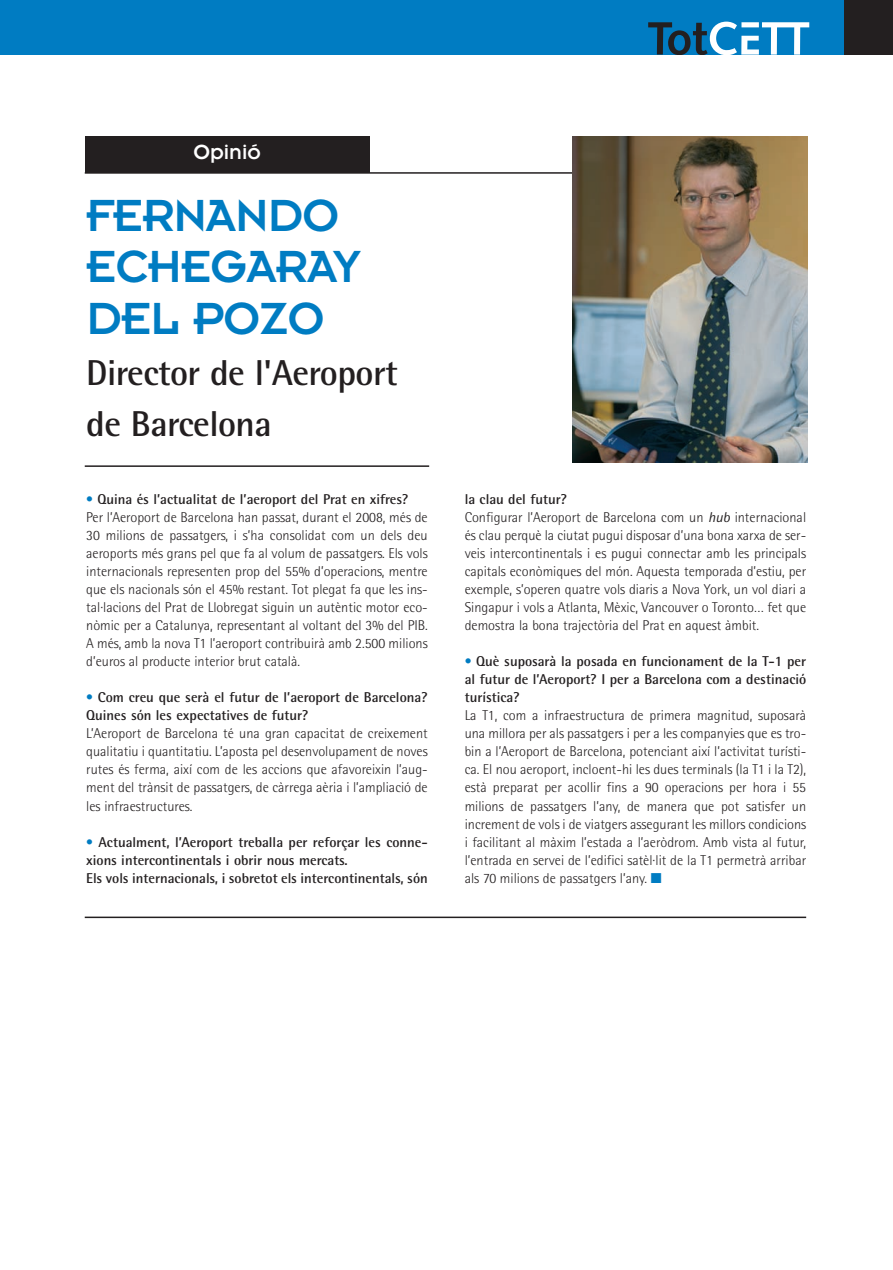
<style>
.page{position:relative;width:893px;height:1270px;background:#fff}
.page>*{position:absolute;margin:0;border:0;box-sizing:border-box;transform-origin:0 0}
.t1{font:49.5px/51px "Insignia";letter-spacing:-.015em;color:#007cc2}
.t2{font:700 36px/51px "Rotis Semi Sans";letter-spacing:-.015em;color:#231f20}
.t3{font:22.5px "Insignia";color:#fff}
.t4{font:300 14.25px/18px "Rotis Semi Sans";color:#231f20}
.t5{font:700 14.25px/18px "Rotis Semi Sans";color:#231f20}
.s1{color:#007cc2}
.s2{font-weight:700}
.s3{font-weight:300;color:#007cc2}
.s4{font-weight:400;font-style:italic}
</style>
<div class="page">
<div style="left:0;top:0;width:893px;height:55px;background:#007cc2"></div>
<svg style="left:648px;top:22px;width:161px;height:33px"></svg>
<div style="left:844px;top:0;width:49px;height:55px;background:#231f20"></div>
<hr style="left:85px;top:172px;width:721px;height:2px;background:#231f20">
<hr style="left:85px;top:916px;width:721px;height:2px;background:#231f20">
<div style="left:85px;top:136px;width:285px;height:36px;background:#231f20"></div>
<hr style="left:85px;top:465px;width:344px;height:2px;background:#231f20">
<img style="left:572px;top:136px;width:236px;height:326px">
<h3 class="t3" style="left:193px;top:145px;width:69px">Opinió</h3>
<h1 class="t1" style="left:86px;top:195px;width:277px">FERNANDO<br>ECHEGARAY<br>DEL POZO</h1>
<h2 class="t2" style="left:86px;top:350px;width:313px">Director de l'Aeroport de Barcelona</h2>
<p class="t4" style="left:86px;top:492px;width:343px"><span class="s1">•</span> <span class="s2">Quina és l’actualitat de l’aeroport del Prat en xifres?<br></span>Per l’Aeroport de Barcelona han passat, durant el 2008, més de 30 milions de passatgers, i s’ha consolidat com un dels deu aeroports més grans pel que fa al volum de passatgers. Els vols internacionals representen prop del 55% d’operacions, mentre que els nacionals són el 45% restant. Tot plegat fa que les ins&shy;tal·lacions del Prat de Llobregat siguin un autèntic motor eco&shy;nòmic per a Catalunya, representant al voltant del 3% del PIB.<br>A més, amb la nova T1 l’aeroport contribuirà amb 2.500 milions d’euros al producte interior brut català.</p>
<p class="t5" style="left:86px;top:690px;width:343px"><span class="s3">•</span> Com creu que serà el futur de l’aeroport de Barcelona?<br>Quines són les expectatives de futur?</p>
<p class="t4" style="left:86px;top:726px;width:343px;text-align:justify">L’Aeroport de Barcelona té una gran capacitat de creixement qualitatiu i quantitatiu. L’aposta pel desenvolupament de noves rutes és ferma, així com de les accions que afavoreixin l’aug&shy;ment del trànsit de passatgers, de càrrega aèria i l’ampliació de les infraestructures.</p>
<p class="t5" style="left:86px;top:834px;width:343px"><span class="s3">•</span> Actualment, l’Aeroport treballa per reforçar les conne&shy;xions intercontinentals i obrir nous mercats.<br>Els vols internacionals, i sobretot els intercontinentals, són</p>
<p class="t4" style="left:465px;top:492px;width:343px"><span class="s2">la clau del futur?<br></span>Configurar l’Aeroport de Barcelona com un <span class="s4">hub</span> internacional és clau perquè la ciutat pugui disposar d’una bona xarxa de ser&shy;veis intercontinentals i es pugui connectar amb les principals capitals econòmiques del món. Aquesta temporada d’estiu, per exemple, s’operen quatre vols diaris a Nova York, un vol diari a Singapur i vols a Atlanta, Mèxic, Vancouver o Toronto… fet que demostra la bona trajectòria del Prat en aquest àmbit.</p>
<p class="t5" style="left:465px;top:654px;width:343px;text-align:justify"><span class="s3">•</span> Què suposarà la posada en funcionament de la T-1 per al futur de l’Aeroport? I per a Barcelona com a destinació turística?</p>
<p class="t4" style="left:465px;top:708px;width:343px;text-align:justify">La T1, com a infraestructura de primera magnitud, suposarà una millora per als passatgers i per a les companyies que es tro&shy;bin a l’Aeroport de Barcelona, potenciant així l’activitat turísti&shy;ca. El nou aeroport, incloent-hi les dues terminals (la T1 i la T2), està preparat per acollir fins a 90 operacions per hora i 55 milions de passatgers l’any, de manera que pot satisfer un increment de vols i de viatgers assegurant les millors condicions i facilitant al màxim l’estada a l’aeròdrom. Amb vista al futur, l’entrada en servei de l’edifici satèl·lit de la T1 permetrà arribar als 70 milions de passatgers l’any. <span class="s1">■</span></p>
</div>
